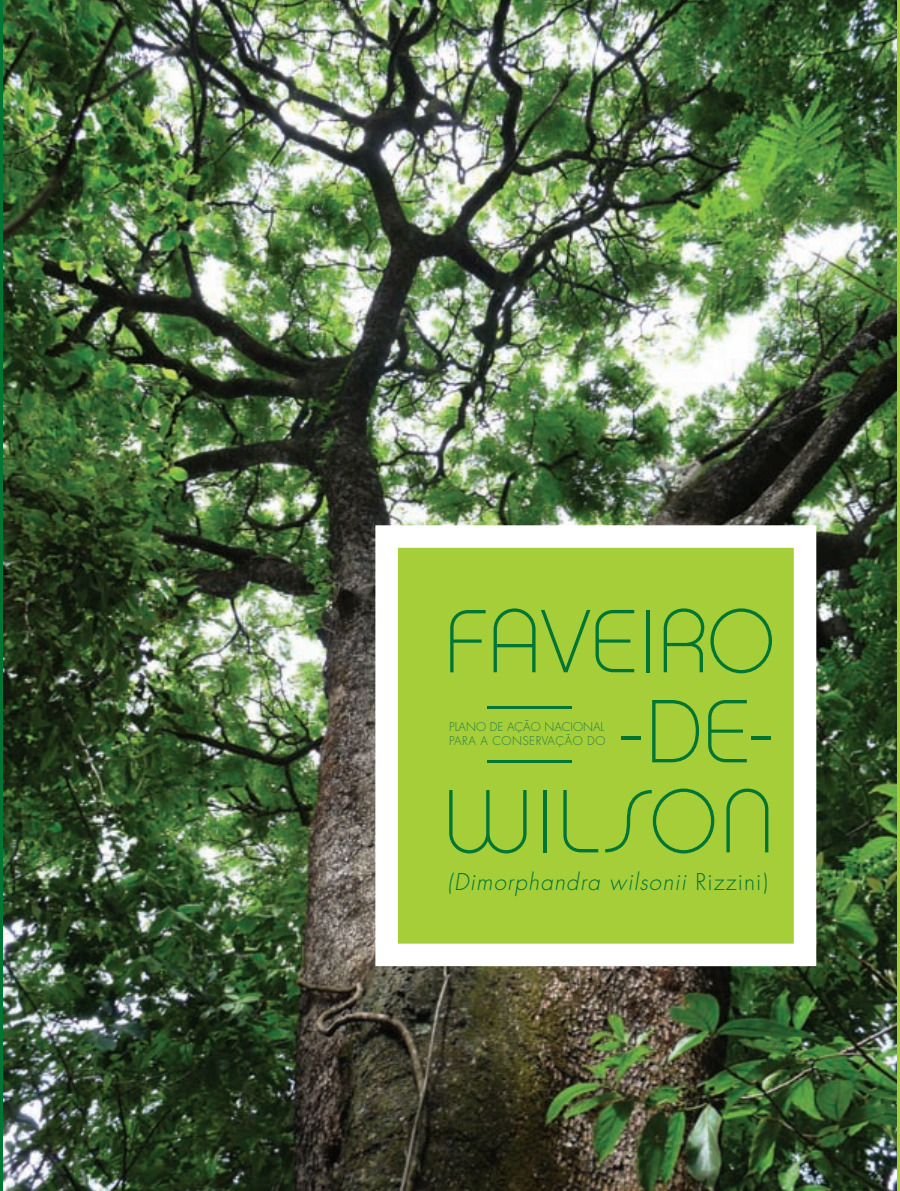
<style>
.page{position:relative;width:900px;height:1191px;background:#fff}
.page>*{position:absolute;margin:0;border:0;box-sizing:border-box;transform-origin:0 0}
.t1{font:89.7px/90px "Chalet Paris Nineteen Seventy";color:#007534;text-align:right}
.t2{font:italic 300 22.5px "Futura";letter-spacing:.05em;color:#007534}
.t3{font:300 11.7px/14.1px "Futura";color:#257d45}
.s1{font-style:normal}
</style>
<div class="page">
<svg style="left:896px;top:0;width:4px;height:1191px;background:#8aaf37"></svg>
<svg style="left:0;top:0;width:4px;height:1191px;background:#106e36"></svg>
<img style="left:4px;top:0;width:892px;height:1191px">
<div style="left:386px;top:536px;width:419px;height:419px;background:#a6ce39"></div>
<div style="left:375px;top:525px;width:441px;height:441px;border:22px solid #fff"></div>
<hr style="left:487px;top:706px;width:85px;height:3px;background:#007534">
<hr style="left:487px;top:760px;width:85px;height:2px;background:#007534">
<h1 class="t1" style="left:443px;top:597px;width:333px">FAVEIRO -DE-<br>WILSON</h1>
<p class="t3" style="left:449px;top:719px;width:158px">PLANO DE AÇÃO NACIONAL<br>PARA A CONSERVAÇÃO DO</p>
<h2 class="t2" style="left:447px;top:867px;width:322px">(Dimorphandra wilsonii <span class="s1">Rizzini)</span></h2>
</div>
